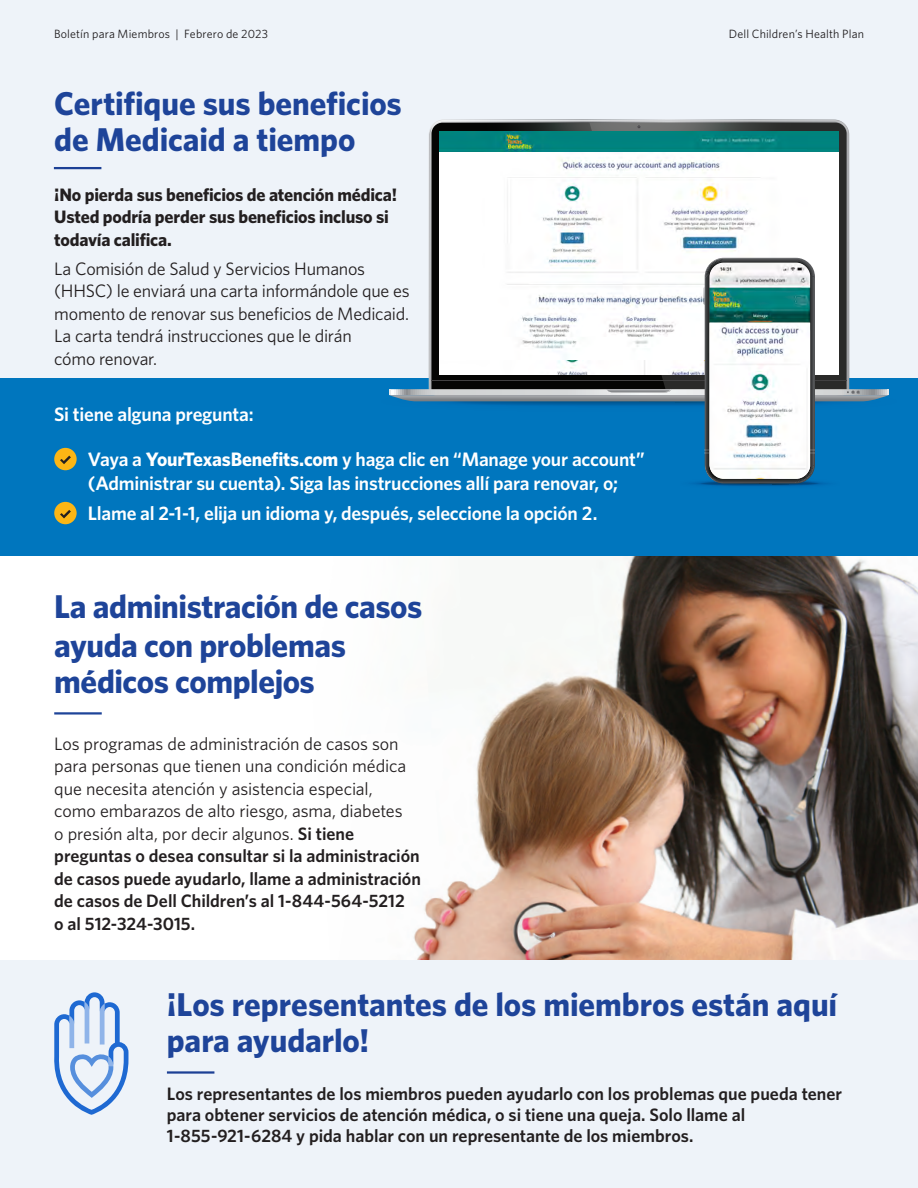
<style>
.page{position:relative;width:918px;height:1188px;background:#fff}
.page>*{position:absolute;margin:0;border:0;box-sizing:border-box;transform-origin:0 0}
.t1{font:700 33px/36px "Whitney";letter-spacing:-.005em;color:#1e4499}
.t2{font:600 19.5px/24px "Whitney";letter-spacing:-.015em;color:#fff}
.t3{font:18px/22.5px "Whitney";letter-spacing:-.01em;color:#231f20}
.t4{font:600 18px/21px "Whitney";color:#231f20}
.t5{font:700 18px/22.5px "Whitney";letter-spacing:-.01em;color:#231f20}
.t6{font:12px "Whitney";letter-spacing:.01em;color:#231f20}
.s1{font-weight:700}
.s2{font-weight:600}
</style>
<div class="page">
<div style="left:0;top:0;width:918px;height:378px;background:#eef3f9"></div>
<img style="left:294px;top:555px;width:624px;height:406px">
<div style="left:0;top:961px;width:918px;height:227px;background:#eef3f9"></div>
<div style="left:0;top:378px;width:918px;height:177px;background:#0076be"></div>
<svg style="left:54px;top:992px;width:74px;height:123px"></svg>
<hr style="left:167px;top:1071px;width:47px;height:3px;background:#1e4499">
<hr style="left:54px;top:167px;width:47px;height:2px;background:#1e4499">
<svg style="left:791px;top:123px;width:56px;height:135px;background:#2f3332"></svg>
<svg style="left:487px;top:123px;width:304px;height:9px;background:#3e4f4d"></svg>
<img style="left:439px;top:132px;width:400px;height:20px">
<img style="left:439px;top:152px;width:400px;height:106px">
<svg style="left:389px;top:258px;width:500px;height:228px"></svg>
<img style="left:710px;top:263px;width:100px;height:60px">
<img style="left:710px;top:323px;width:100px;height:156px">
<div style="left:54px;top:448px;width:23px;height:22px;background:#fcb615;border-radius:50%"></div>
<svg style="left:60px;top:456px;width:11px;height:8px"></svg>
<div style="left:54px;top:502px;width:23px;height:22px;background:#fcb615;border-radius:50%"></div>
<svg style="left:60px;top:510px;width:11px;height:8px"></svg>
<hr style="left:54px;top:712px;width:48px;height:3px;background:#1e4499">
<p class="t6" style="left:54px;top:27px;width:216px">Boletín para Miembros | Febrero de 2023</p>
<p class="t6" style="left:729px;top:27px;width:137px">Dell Children’s Health Plan</p>
<p class="t1" style="left:54px;top:85px;width:349px">Certifique sus beneficios de Medicaid a tiempo</p>
<p class="t5" style="left:54px;top:183px;width:344px">¡No pierda sus beneficios de atención médica!<br>Usted podría perder sus beneficios incluso si todavía califica.</p>
<p class="t3" style="left:54px;top:257px;width:357px">La Comisión de Salud y Servicios Humanos (HHSC) le enviará una carta informándole que es momento de renovar sus beneficios de Medicaid.<br>La carta tendrá instrucciones que le dirán<br>cómo renovar.</p>
<p class="t2" style="left:54px;top:402px;width:201px">Si tiene alguna pregunta:</p>
<p class="t2" style="left:88px;top:446px;width:559px">Vaya a <span class="s1">YourTexasBenefits.com</span> y haga clic en “Manage your account” (Administrar su cuenta). Siga las instrucciones allí para renovar, o;</p>
<p class="t2" style="left:88px;top:501px;width:511px">Llame al 2-1-1, elija un idioma y, después, seleccione la opción 2.</p>
<p class="t1" style="left:54px;top:586px;width:370px;line-height:39.6px">La administración de casos ayuda con problemas</p>
<p class="t1" style="left:54px;top:663px;width:262px">médicos complejos</p>
<p class="t3" style="left:54px;top:732px;width:368px">Los programas de administración de casos son para personas que tienen una condición médica que necesita atención y asistencia especial,<br>como embarazos de alto riesgo, asma, diabetes<br>o presión alta, por decir algunos. <span class="s2">Si tiene preguntas o desea consultar si la administración de casos puede ayudarlo, llame a administración de casos de Dell Children’s al 1-844-564-5212<br>o al 512-324-3015.</span></p>
<p class="t1" style="left:167px;top:986px;width:672px">¡Los representantes de los miembros están aquí para ayudarlo!</p>
<p class="t4" style="left:167px;top:1083px;width:677px">Los representantes de los miembros pueden ayudarlo con los problemas que pueda tener para obtener servicios de atención médica, o si tiene una queja. Solo llame al<br>1-855-921-6284 y pida hablar con un representante de los miembros.</p>
</div>
